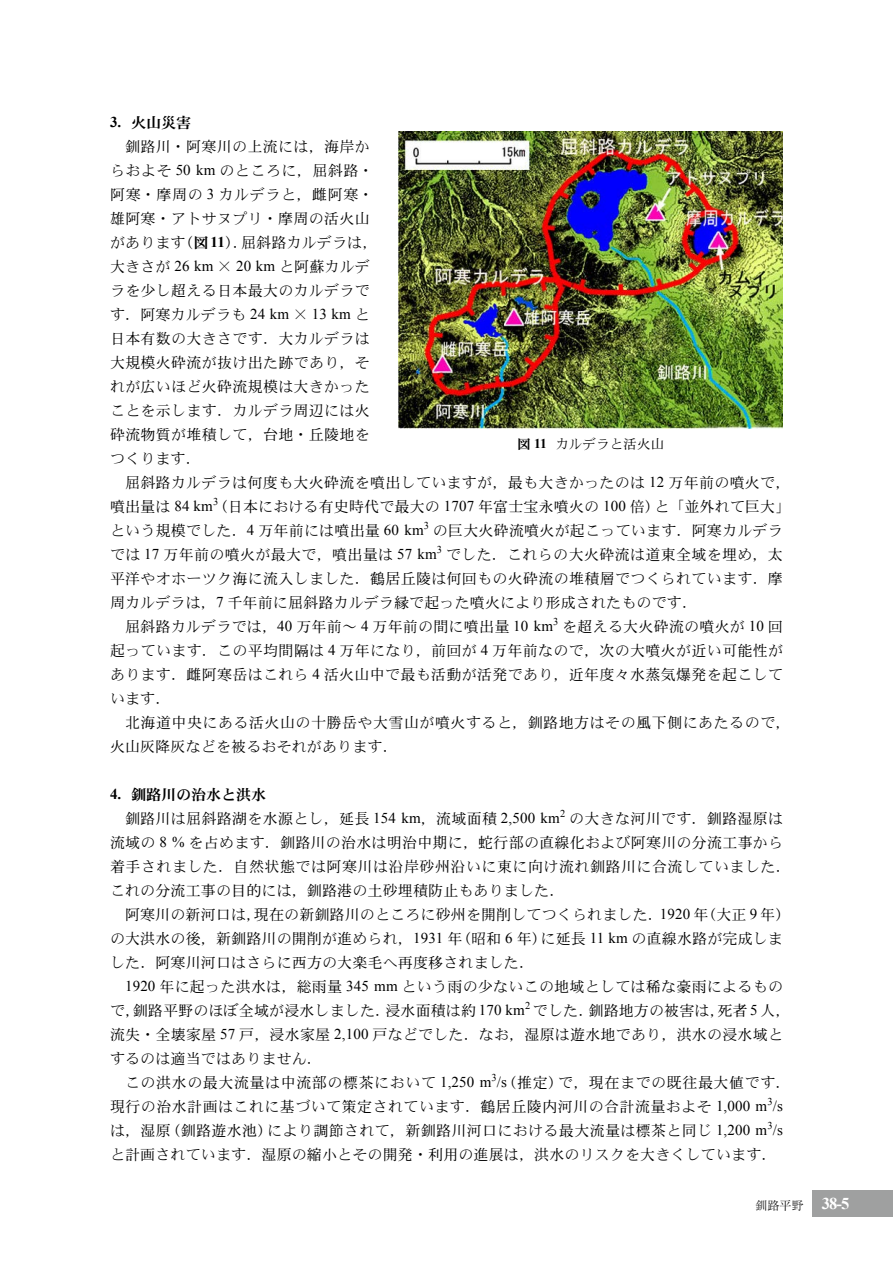
<style>
.page{position:relative;width:893px;height:1263px;background:#fff}
.page>*{position:absolute;margin:0;border:0;box-sizing:border-box;transform-origin:0 0}
.t1{font:15px/24px "DFHS Mincho W3 WIN RKSJ H";letter-spacing:.02em;color:#000}
.t2{font:15px "DFHS Mincho W7 WIN RKSJ H";color:#000}
.t3{font:13.5px "DFHS Mincho W3 WIN RKSJ H";letter-spacing:.01em;color:#000}
.t4{font:300 12px "Ryumin Pro";color:#000}
.t5{font:10.5px "Times New Roman";color:#000}
.s1{font-family:"Times New Roman";font-weight:700}
.s2{font-family:"Times New Roman"}
.s3{font-family:"DFHS Mincho W7 WIN RKSJ H"}
.s4{font-family:"Times New Roman";font-weight:700;font-size:16.5px;color:#fff}
</style>
<div class="page">
<div style="left:812px;top:1191px;width:81px;height:26px;background:#9fa0a0"></div>
<img style="left:399px;top:132px;width:384px;height:296px">
<p class="t2" style="left:110px;top:115px;width:83px"><span class="s1">3.</span> 火山災害</p>
<p class="t1" style="left:110px;top:134px;width:269px;text-indent:15px">釧路川・阿寒川の上流には，海岸からおよそ <span class="s2">50 km</span> のところに，屈斜路・阿寒・摩周の <span class="s2">3</span> カルデラと，雌阿寒・雄阿寒・アトサヌプリ・摩周の活火山があります（<span class="s3">図</span><span class="s1">11</span>）．屈斜路カルデラは，大きさが <span class="s2">26 km</span> × <span class="s2">20 km</span> と阿蘇カルデラを少し超える日本最大のカルデラです．阿寒カルデラも <span class="s2">24 km</span> × <span class="s2">13 km</span> と日本有数の大きさです．大カルデラは大規模火砕流が抜け出た跡であり，それが広いほど火砕流規模は大きかったことを示します．カルデラ周辺には火砕流物質が堆積して，台地・丘陵地をつくります．</p>
<p class="t1" style="left:110px;top:470px;width:682px;text-align:right">屈斜路カルデラは何度も大火砕流を噴出していますが，最も大きかったのは <span class="s2">12</span> 万年前の噴火で，噴出量は <span class="s2">84 km</span>（日本における有史時代で最大の <span class="s2">1707</span> 年富士宝永噴火の <span class="s2">100</span> 倍）と「並外れて巨大」</p>
<p class="t3" style="left:517px;top:437px;width:149px"><span class="s3">図</span> <span class="s1">11</span> カルデラと活火山</p>
<p class="t5" style="left:213px;top:494px;width:7px">3</p>
<p class="t1" style="left:110px;top:518px;width:674px;text-align:justify">という規模でした．<span class="s2">4</span> 万年前には噴出量 <span class="s2">60 km</span><sup>3</sup> の巨大火砕流噴火が起こっています．阿寒カルデラでは <span class="s2">17</span> 万年前の噴火が最大で，噴出量は <span class="s2">57 km</span><sup>3</sup> でした．これらの大火砕流は道東全域を埋め，太平洋やオホーツク海に流入しました．鶴居丘陵は何回もの火砕流の堆積層でつくられています．摩周カルデラは，<span class="s2">7</span> 千年前に屈斜路カルデラ縁で起った噴火により形成されたものです．</p>
<p class="t1" style="left:110px;top:614px;width:674px;text-align:justify;text-indent:15px">屈斜路カルデラでは，<span class="s2">40</span> 万年前～ <span class="s2">4</span> 万年前の間に噴出量 <span class="s2">10 km</span><sup>3</sup> を超える大火砕流の噴火が <span class="s2">10</span> 回起っています．この平均間隔は <span class="s2">4</span> 万年になり，前回が <span class="s2">4</span> 万年前なので，次の大噴火が近い可能性があります．雌阿寒岳はこれら <span class="s2">4</span> 活火山中で最も活動が活発であり，近年度々水蒸気爆発を起こしています．</p>
<p class="t1" style="left:110px;top:710px;width:682px;text-indent:15px">北海道中央にある活火山の十勝岳や大雪山が噴火すると，釧路地方はその風下側にあたるので，火山灰降灰などを被るおそれがあります．</p>
<p class="t2" style="left:110px;top:787px;width:158px"><span class="s1">4.</span> 釧路川の治水と洪水</p>
<p class="t1" style="left:110px;top:806px;width:682px;text-indent:15px">釧路川は屈斜路湖を水源とし，延長 <span class="s2">154 km</span>，流域面積 <span class="s2">2,500 km</span><sup>2</sup> の大きな河川です．釧路湿原は流域の <span class="s2">8 %</span> を占めます．釧路川の治水は明治中期に，蛇行部の直線化および阿寒川の分流工事から着手されました．自然状態では阿寒川は沿岸砂州沿いに東に向け流れ釧路川に合流していました．これの分流工事の目的には，釧路港の土砂埋積防止もありました．</p>
<p class="t1" style="left:110px;top:902px;width:682px;text-indent:15px">阿寒川の新河口は，現在の新釧路川のところに砂州を開削してつくられました．<span class="s2">1920</span> 年（大正 <span class="s2">9</span> 年）の大洪水の後，新釧路川の開削が進められ，<span class="s2">1931</span> 年（昭和 <span class="s2">6</span> 年）に延長 <span class="s2">11 km</span> の直線水路が完成しました．阿寒川河口はさらに西方の大楽毛へ再度移されました．</p>
<p class="t1" style="left:110px;top:974px;width:682px;text-indent:15px"><span class="s2">1920</span> 年に起った洪水は，総雨量 <span class="s2">345 mm</span> という雨の少ないこの地域としては稀な豪雨によるもので，釧路平野のほぼ全域が浸水しました．浸水面積は約<span class="s2">170 km</span><sup>2</sup> でした．釧路地方の被害は，死者 <span class="s2">5</span> 人，流失・全壊家屋 <span class="s2">57</span> 戸，浸水家屋 <span class="s2">2,100</span> 戸などでした．なお，湿原は遊水地であり，洪水の浸水域とするのは適当ではありません．</p>
<p class="t1" style="left:110px;top:1070px;width:682px;text-indent:15px">この洪水の最大流量は中流部の標茶において <span class="s2">1,250 m</span><sup>3</sup><span class="s2">/s</span>（推定）で，現在までの既往最大値です．現行の治水計画はこれに基づいて策定されています．鶴居丘陵内河川の合計流量およそ <span class="s2">1,000 m</span><sup>3</sup><span class="s2">/s</span>は，湿原（釧路遊水池）により調節されて，新釧路川河口における最大流量は標茶と同じ <span class="s2">1,200 m</span><sup>3</sup><span class="s2">/s</span>と計画されています．湿原の縮小とその開発・利用の進展は，洪水のリスクを大きくしています．</p>
<p class="t4" style="left:755px;top:1196px;width:96px">釧路平野 <span class="s4">38-5</span></p>
</div>
